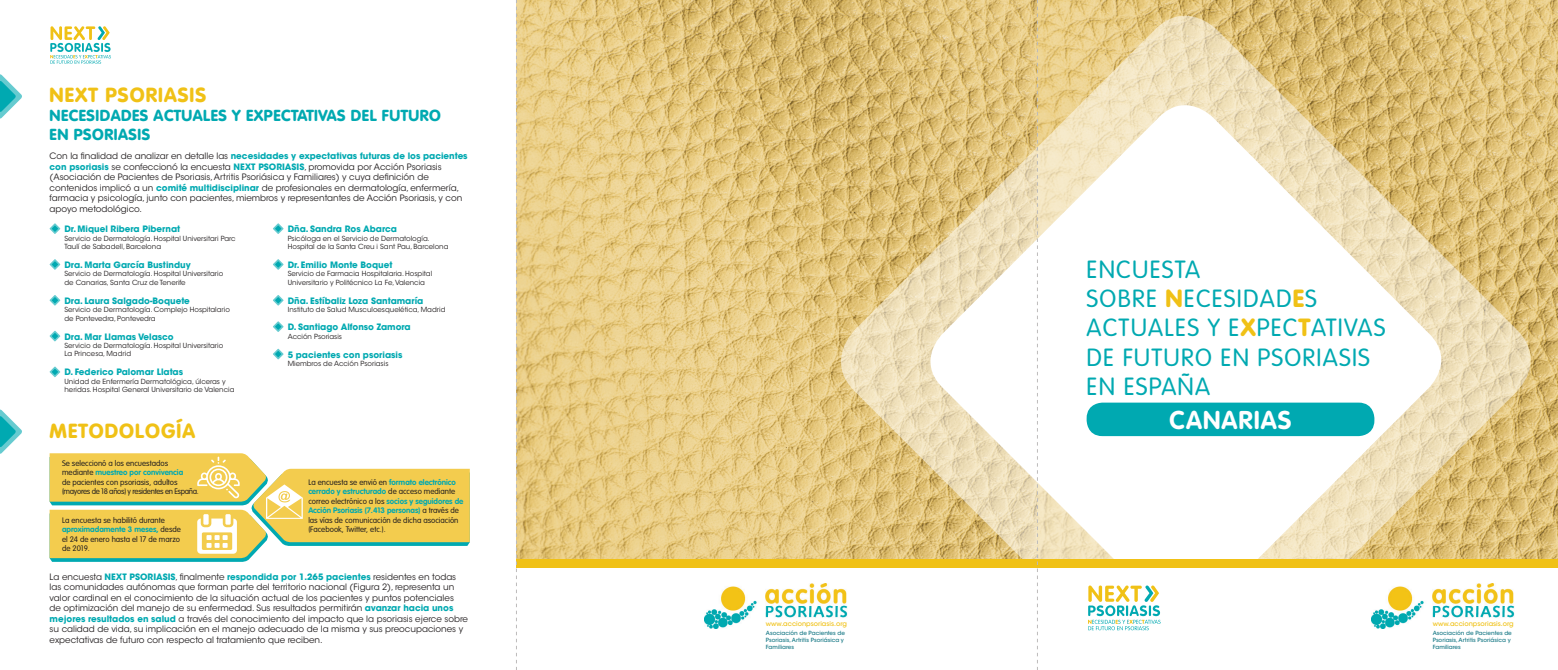
<style>
.page{position:relative;width:1558px;height:670px;background:#fff}
.page>*{position:absolute;margin:0;border:0;box-sizing:border-box;transform-origin:0 0}
.TITULO_01{font:700 25.38px "VAG Rounded Std";letter-spacing:.04em;color:#fff}
.TITULO_01-2{font:300 24.5px/29.4px "VAG Rounded Std";letter-spacing:.05em;color:#00a9b1}
.TITULO_01-3{font:900 20.12px "VAG Rounded Std";letter-spacing:.05em;color:#f0c116}
.TITULO_01-4{font:900 15.75px/18.9px "VAG Rounded Std";letter-spacing:.03em;color:#00a9b1}
.CUERPO_TEXTO{font:8.75px/10.5px "ITC Avant Garde Std";color:#231f20}
.CUERPO_TEXTO-2{font:700 8.75px "ITC Avant Garde Std";color:#00a9b1}
.texto_graficos{font:300 7.88px/9.5px "VAG Rounded Std";color:#231f20}
.CUERPO_TEXTO-3{font:7px/8.4px "ITC Avant Garde Std";color:#231f20}
.CUERPO_TEXTO-4{font:500 6.56px "ITC Avant Garde Std";color:#f0c116}
.CUERPO_TEXTO-5{font:500 5.69px/6.8px "ITC Avant Garde Std";color:#187986}
.s1{font-weight:700;color:#00a9b1}
.s2{font-weight:900;color:#f0c116}
</style>
<div class="page">
<svg style="left:49px;top:223px;width:12px;height:11px"></svg>
<svg style="left:49px;top:259px;width:12px;height:11px"></svg>
<svg style="left:49px;top:295px;width:12px;height:11px"></svg>
<svg style="left:49px;top:330px;width:12px;height:12px"></svg>
<svg style="left:49px;top:366px;width:12px;height:11px"></svg>
<svg style="left:273px;top:223px;width:11px;height:11px"></svg>
<svg style="left:273px;top:259px;width:11px;height:11px"></svg>
<svg style="left:273px;top:295px;width:11px;height:11px"></svg>
<svg style="left:273px;top:321px;width:11px;height:11px"></svg>
<svg style="left:273px;top:348px;width:11px;height:12px"></svg>
<svg style="left:50px;top:26px;width:61px;height:38px"></svg>
<svg style="left:0;top:74px;width:22px;height:45px"></svg>
<svg style="left:50px;top:453px;width:420px;height:109px"></svg>
<svg style="left:0;top:409px;width:22px;height:45px"></svg>
<img style="left:517px;top:0;width:1041px;height:559px">
<svg style="left:824px;top:0;width:723px;height:559px;background:#dfc380"></svg>
<svg style="left:915px;top:90px;width:541px;height:469px"></svg>
<div style="left:1086px;top:402px;width:288px;height:34px;background:#00a9b1;border-radius:16px"></div>
<img style="left:1371px;top:583px;width:143px;height:45px">
<div style="left:516px;top:559px;width:1042px;height:9px;background:#f0c116"></div>
<img style="left:704px;top:583px;width:144px;height:45px">
<svg style="left:1088px;top:585px;width:72px;height:45px"></svg>
<svg style="left:516px;top:0;width:1px;height:670px"></svg>
<svg style="left:1037px;top:0;width:1px;height:670px"></svg>
<p class="TITULO_01-3" style="left:50px;top:83px;width:158px">NEXT PSORIASIS</p>
<p class="TITULO_01-4" style="left:50px;top:107px;width:393px">NECESIDADES ACTUALES Y EXPECTATIVAS DEL FUTURO<br>EN PSORIASIS</p>
<p class="CUERPO_TEXTO" style="left:50px;top:151px;width:419px">Con la finalidad de analizar en detalle las <span class="s1">necesidades y expectativas futuras de los pacientes con psoriasis</span> se confeccionó la encuesta <span class="s1">NEXT PSORIASIS</span>, promovida por Acción Psoriasis (Asociación de Pacientes de Psoriasis, Artritis Psoriásica y Familiares) y cuya definición de contenidos implicó a un <span class="s1">comité multidisciplinar</span> de profesionales en dermatología, enfermería, farmacia y psicología, junto con pacientes, miembros y representantes de Acción Psoriasis, y con apoyo metodológico.</p>
<p class="CUERPO_TEXTO-2" style="left:64px;top:223px;width:117px">Dr. Miquel Ribera Pibernat</p>
<p class="CUERPO_TEXTO-3" style="left:64px;top:234px;width:173px">Servicio de Dermatología. Hospital Universitari Parc<br>Taulí de Sabadell, Barcelona</p>
<p class="CUERPO_TEXTO-2" style="left:64px;top:259px;width:128px">Dra. Marta García Bustinduy</p>
<p class="CUERPO_TEXTO-3" style="left:64px;top:270px;width:160px">Servicio de Dermatología. Hospital Universitario de Canarias, Santa Cruz de Tenerife</p>
<p class="CUERPO_TEXTO-2" style="left:64px;top:295px;width:127px">Dra. Laura Salgado-Boquete</p>
<p class="CUERPO_TEXTO-3" style="left:64px;top:305px;width:167px">Servicio de Dermatología. Complejo Hospitalario de Pontevedra, Pontevedra</p>
<p class="CUERPO_TEXTO-2" style="left:64px;top:330px;width:111px">Dra. Mar Llamas Velasco</p>
<p class="CUERPO_TEXTO-3" style="left:64px;top:341px;width:160px">Servicio de Dermatología. Hospital Universitario<br>La Princesa, Madrid</p>
<p class="CUERPO_TEXTO-2" style="left:64px;top:366px;width:120px">D. Federico Palomar Llatas</p>
<p class="CUERPO_TEXTO-3" style="left:64px;top:377px;width:171px">Unidad de Enfermería Dermatológica, úlceras y heridas. Hospital General Universitario de Valencia</p>
<p class="CUERPO_TEXTO-2" style="left:288px;top:223px;width:111px">Dña. Sandra Ros Abarca</p>
<p class="CUERPO_TEXTO-3" style="left:288px;top:234px;width:162px">Psicóloga en el Servicio de Dermatología.<br>Hospital de la Santa Creu i Sant Pau, Barcelona</p>
<p class="CUERPO_TEXTO-2" style="left:288px;top:259px;width:106px">Dr. Emilio Monte Boquet</p>
<p class="CUERPO_TEXTO-3" style="left:288px;top:270px;width:146px">Servicio de Farmacia Hospitalaria. Hospital<br>Universitario y Politécnico La Fe, Valencia</p>
<p class="CUERPO_TEXTO-2" style="left:288px;top:295px;width:137px">Dña. Estíbaliz Loza Santamaría</p>
<p class="CUERPO_TEXTO-3" style="left:288px;top:305px;width:159px">Instituto de Salud Musculoesquelética, Madrid</p>
<p class="CUERPO_TEXTO-2" style="left:288px;top:321px;width:125px">D. Santiago Alfonso Zamora</p>
<p class="CUERPO_TEXTO-3" style="left:288px;top:332px;width:56px">Acción Psoriasis</p>
<p class="CUERPO_TEXTO-2" style="left:288px;top:348px;width:116px">5 pacientes con psoriasis</p>
<p class="CUERPO_TEXTO-3" style="left:288px;top:359px;width:102px">Miembros de Acción Psoriasis</p>
<p class="TITULO_01-3" style="left:50px;top:419px;width:147px">METODOLOGÍA</p>
<p class="texto_graficos" style="left:62px;top:458px;width:138px">Se seleccionó a los encuestados mediante <span class="s1">muestreo por convivencia<br></span>de pacientes con psoriasis, adultos (mayores de 18 años) y residentes en España.</p>
<p class="texto_graficos" style="left:62px;top:515px;width:121px">La encuesta se habilitó durante <span class="s1">aproximadamente 3 meses,</span> desde el 24 de enero hasta el 17 de marzo de 2019.</p>
<p class="texto_graficos" style="left:308px;top:477px;width:157px">La encuesta se envió en <span class="s1">formato electrónico cerrado y estructurado</span> de acceso mediante correo electrónico a los <span class="s1">socios y seguidores de Acción Psoriasis (7.413 personas)</span> a través de las vías de comunicación de dicha asociación (Facebook, Twitter, etc.).</p>
<p class="CUERPO_TEXTO" style="left:50px;top:571px;width:420px">La encuesta <span class="s1">NEXT PSORIASIS</span>, finalmente <span class="s1">respondida por 1.265 pacientes</span> residentes en todas las comunidades autónomas que forman parte del territorio nacional (Figura 2), representa un valor cardinal en el conocimiento de la situación actual de los pacientes y puntos potenciales<br>de optimización del manejo de su enfermedad. Sus resultados permitirán <span class="s1">avanzar hacia unos mejores resultados en salud</span> a través del conocimiento del impacto que la psoriasis ejerce sobre su calidad de vida, su implicación en el manejo adecuado de la misma y sus preocupaciones y expectativas de futuro con respecto al tratamiento que reciben.</p>
<p class="CUERPO_TEXTO-4" style="left:766px;top:619px;width:82px">www.accionpsoriasis.org</p>
<p class="CUERPO_TEXTO-5" style="left:766px;top:630px;width:81px">Asociación de Pacientes de<br>Psoriasis, Artritis Psoriásica y<br>Familiares</p>
<p class="TITULO_01-2" style="left:1086px;top:255px;width:300px">ENCUESTA<br>SOBRE <span class="s2">N</span>ECESIDAD<span class="s2">E</span>S<br>ACTUALES Y E<span class="s2">X</span>PEC<span class="s2">T</span>ATIVAS<br>DE FUTURO EN PSORIASIS<br>EN ESPAÑA</p>
<p class="TITULO_01" style="left:1169px;top:405px;width:123px">CANARIAS</p>
<p class="CUERPO_TEXTO-4" style="left:1432px;top:619px;width:82px">www.accionpsoriasis.org</p>
<p class="CUERPO_TEXTO-5" style="left:1432px;top:630px;width:81px">Asociación de Pacientes de<br>Psoriasis, Artritis Psoriásica y<br>Familiares</p>
</div>
